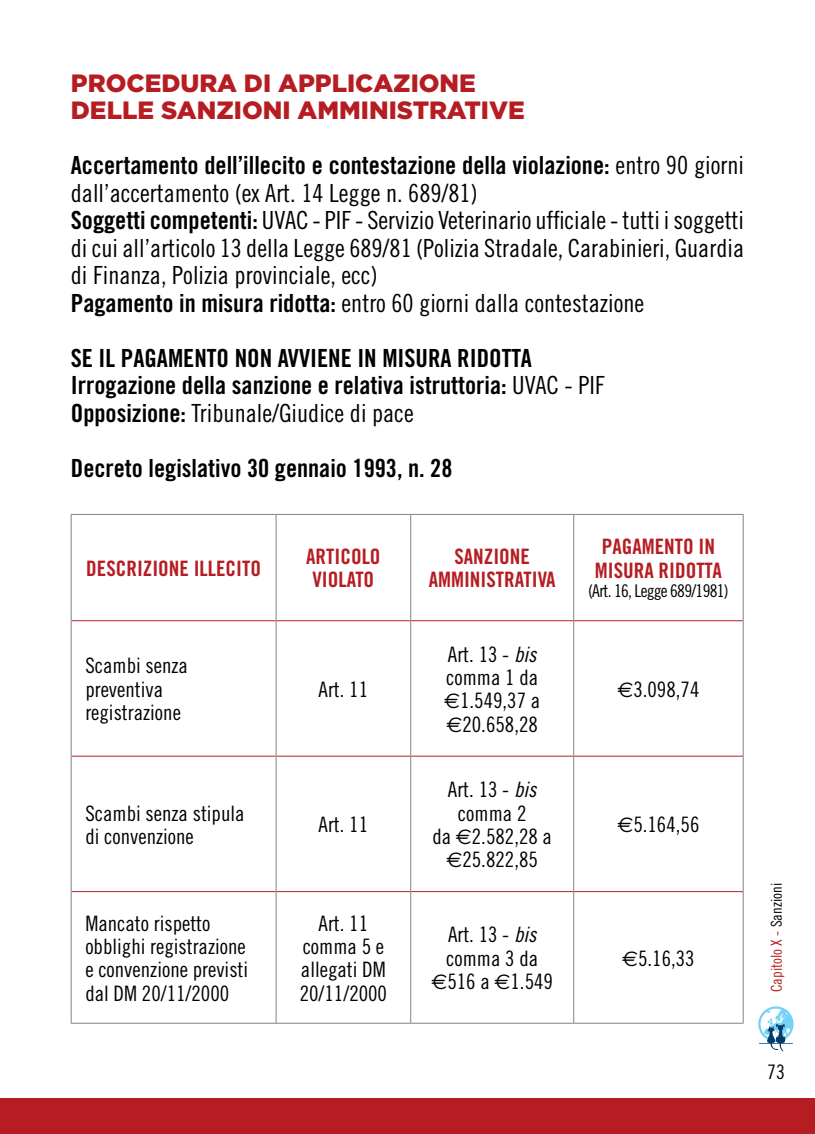
<style>
.page{position:relative;width:815px;height:1134px;background:#fff}
.page>*{position:absolute;margin:0;border:0;box-sizing:border-box;transform-origin:0 0}
.t1{font:25px/27.5px "Trade Gothic Cond Eighteen";color:#000}
.t2{font:25px/27.5px "Trade Gothic Bold Cond Twenty";color:#000}
.t3{font:900 25px "Gotham";color:#b61d22}
.t4{font:21.25px/23.5px "Trade Gothic Cond Eighteen";color:#000}
.t5{font:21.25px/23.5px "Trade Gothic Bold Cond Twenty";color:#b61d22;text-align:center}
.t6{font:20px "Trade Gothic Cond Eighteen";color:#000}
.t7{font:17.5px "Trade Gothic Cond Eighteen";letter-spacing:-.04em;color:#000}
.t8{font:15px "Trade Gothic Cond Eighteen";color:#b61d22}
.s1{font-family:"Trade Gothic Cond Eighteen"}
.s2{font-family:"Trade Gothic Bold Cond Twenty"}
.s3{font-family:"Trade Gothic Cond Eighteen Obl"}
.s4{font-family:"Euro Sans"}
.s5{color:#000}
</style>
<div class="page">
<svg style="left:758px;top:1006px;width:36px;height:46px"></svg>
<div style="left:0;top:1098px;width:815px;height:36px;background:#b61d22"></div>
<hr style="left:71px;top:620px;width:205px;height:1px;background:#b61d22">
<hr style="left:276px;top:620px;width:134px;height:1px;background:#b61d22">
<hr style="left:411px;top:620px;width:162px;height:1px;background:#b61d22">
<hr style="left:574px;top:620px;width:169px;height:1px;background:#b61d22">
<hr style="left:71px;top:756px;width:205px;height:1px;background:#b61d22">
<hr style="left:276px;top:756px;width:134px;height:1px;background:#b61d22">
<hr style="left:411px;top:756px;width:162px;height:1px;background:#b61d22">
<hr style="left:574px;top:756px;width:169px;height:1px;background:#b61d22">
<hr style="left:71px;top:891px;width:205px;height:1px;background:#b61d22">
<hr style="left:276px;top:891px;width:134px;height:1px;background:#b61d22">
<hr style="left:411px;top:891px;width:162px;height:1px;background:#b61d22">
<hr style="left:574px;top:891px;width:169px;height:1px;background:#b61d22">
<hr style="left:71px;top:514px;width:205px;height:1px;background:#808285">
<hr style="left:71px;top:515px;width:1px;height:106px;background:#808285">
<hr style="left:276px;top:514px;width:135px;height:1px;background:#808285">
<hr style="left:276px;top:515px;width:1px;height:106px;background:#808285">
<hr style="left:411px;top:514px;width:163px;height:1px;background:#808285">
<hr style="left:410px;top:515px;width:1px;height:106px;background:#808285">
<hr style="left:574px;top:514px;width:169px;height:1px;background:#808285">
<hr style="left:573px;top:515px;width:1px;height:106px;background:#808285">
<hr style="left:743px;top:515px;width:1px;height:106px;background:#808285">
<hr style="left:71px;top:621px;width:1px;height:135px;background:#808285">
<hr style="left:276px;top:621px;width:1px;height:135px;background:#808285">
<hr style="left:410px;top:621px;width:1px;height:135px;background:#808285">
<hr style="left:573px;top:621px;width:1px;height:135px;background:#808285">
<hr style="left:743px;top:621px;width:1px;height:135px;background:#808285">
<hr style="left:71px;top:756px;width:1px;height:136px;background:#808285">
<hr style="left:276px;top:756px;width:1px;height:136px;background:#808285">
<hr style="left:410px;top:756px;width:1px;height:136px;background:#808285">
<hr style="left:573px;top:756px;width:1px;height:136px;background:#808285">
<hr style="left:743px;top:756px;width:1px;height:136px;background:#808285">
<hr style="left:71px;top:892px;width:1px;height:131px;background:#808285">
<hr style="left:276px;top:892px;width:1px;height:131px;background:#808285">
<hr style="left:410px;top:892px;width:1px;height:131px;background:#808285">
<hr style="left:573px;top:892px;width:1px;height:131px;background:#808285">
<hr style="left:743px;top:892px;width:1px;height:131px;background:#808285">
<hr style="left:71px;top:1023px;width:205px;height:1px;background:#808285">
<hr style="left:276px;top:1023px;width:135px;height:1px;background:#808285">
<hr style="left:411px;top:1023px;width:163px;height:1px;background:#808285">
<hr style="left:574px;top:1023px;width:169px;height:1px;background:#808285">
<p class="t3" style="left:71px;top:68px;width:37px">PROCEDURA</p>
<p class="t3" style="left:244px;top:68px;width:120px">DI APPLICAZIONE</p>
<p class="t3" style="left:71px;top:96px;width:124px">DELLE SANZIONI</p>
<p class="t3" style="left:298px;top:96px;width:18px">AMMINI</p>
<p class="t3" style="left:397px;top:96px;width:33px">STRATIVE</p>
<p class="t2" style="left:71px;top:151px;width:675px">Accertamento dell’illecito e contestazione della violazione: <span class="s1">entro 90 giorni</span></p>
<p class="t1" style="left:71px;top:179px;width:675px">dall’accertamento (ex Art. 14 Legge n. 689/81)<br><span class="s2">Soggetti competenti:</span> UVAC - PIF - Servizio Veterinario ufficiale - tutti i soggetti di cui all’articolo 13 della Legge 689/81 (Polizia Stradale, Carabinieri, Guardia di Finanza, Polizia provinciale, ecc)<br><span class="s2">Pagamento in misura ridotta:</span> entro 60 giorni dalla contestazione</p>
<p class="t2" style="left:71px;top:344px;width:535px">SE IL PAGAMENTO NON AVVIENE IN MISURA RIDOTTA<br>Irrogazione della sanzione e relativa istruttoria: <span class="s1">UVAC - PIF</span></p>
<p class="t1" style="left:71px;top:399px;width:344px"><span class="s2">Opposizione:</span> Tribunale/Giudice di pace</p>
<p class="t2" style="left:71px;top:454px;width:383px">Decreto legislativo 30 gennaio 1993, n. 28</p>
<p class="t5" style="left:86px;top:556px;width:176px">DESCRIZIONE ILLECITO</p>
<p class="t5" style="left:306px;top:544px;width:76px;text-align:left">ARTICOLO<br>VIOLATO</p>
<p class="t5" style="left:429px;top:544px;width:129px">SANZIONE<br>AMMINISTRATIVA</p>
<p class="t5" style="left:595px;top:535px;width:129px">PAGAMENTO IN<br>MISURA RIDOTTA</p>
<p class="t7" style="left:588px;top:580px;width:142px">(Art. 16, Legge 689/1981)</p>
<p class="t4" style="left:85px;top:654px;width:104px">Scambi senza preventiva registrazione</p>
<p class="t4" style="left:319px;top:677px;width:51px">Art. 11</p>
<p class="t4" style="left:85px;top:801px;width:161px">Scambi senza stipula di convenzione</p>
<p class="t4" style="left:319px;top:813px;width:51px">Art. 11</p>
<p class="t4" style="left:444px;top:642px;width:98px">Art. 13 - <span class="s3">bis </span>comma 1 da <span class="s4">€</span>1.549,37 a <span class="s4">€</span>20.658,28</p>
<p class="t4" style="left:432px;top:778px;width:121px;text-align:center">Art. 13 - <span class="s3">bis </span>comma 2<br>da <span class="s4">€</span>2.582,28 a <span class="s4">€</span>25.822,85</p>
<p class="t4" style="left:85px;top:911px;width:164px">Mancato rispetto obblighi registrazione e convenzione previsti dal DM 20/11/2000</p>
<p class="t4" style="left:300px;top:911px;width:89px;text-align:center">Art. 11 comma 5 e allegati DM<br>20/11/2000</p>
<p class="t4" style="left:431px;top:923px;width:123px;text-align:center">Art. 13 - <span class="s3">bis </span>comma 3 da <span class="s4">€</span>516 a <span class="s4">€</span>1.549</p>
<p class="t4" style="left:617px;top:677px;width:83px"><span class="s4">€</span>3.098,74</p>
<p class="t4" style="left:617px;top:813px;width:83px"><span class="s4">€</span>5.164,56</p>
<p class="t4" style="left:622px;top:946px;width:74px"><span class="s4">€</span>5.16,33</p>
<p class="t8" style="left:768px;top:992px;width:111px;rotate:-90deg">Capitolo X - <span class="s5">Sanzioni</span></p>
<p class="t6" style="left:767px;top:1060px;width:19px">73</p>
</div>
